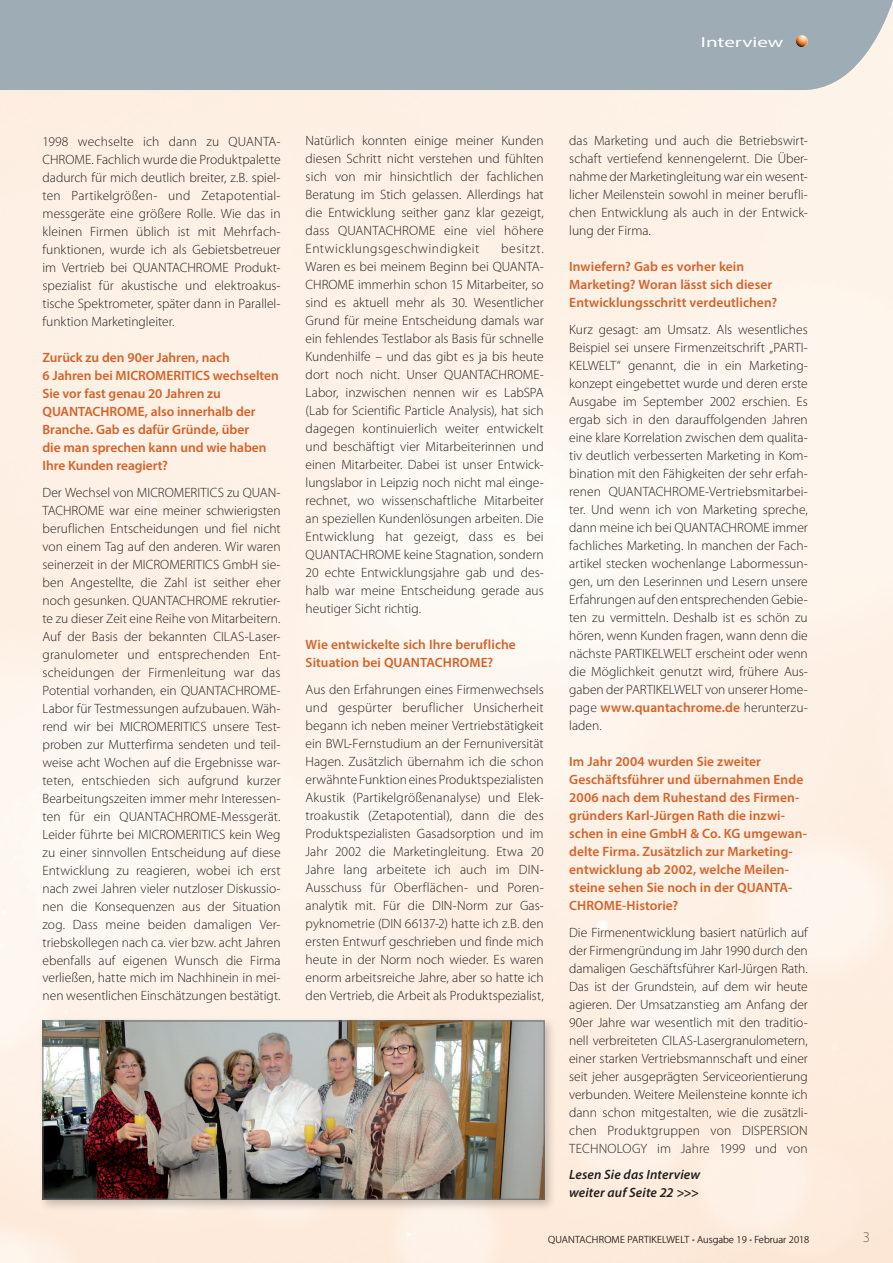
<style>
.page{position:relative;width:893px;height:1263px;background:#fff}
.page>*{position:absolute;margin:0;border:0;box-sizing:border-box;transform-origin:0 0}
.t1{font:300 15px "Myriad Pro";color:#231f20}
.t2{font:14.7px "Myriad Pro";color:#fff;scale:1.43 1}
.t3{font:300 13.5px/18px "Myriad Pro";letter-spacing:.005em;color:#231f20;text-align:justify}
.t4{font:600 13.5px/18px "Myriad Pro";letter-spacing:.005em;color:#d46229}
.t5{font:300 13.5px/18px "Myriad Pro";letter-spacing:.035em;color:#231f20}
.t6{font:italic 600 13.5px/18px "Myriad Pro";letter-spacing:.005em;color:#231f20}
.t7{font:300 10.5px "Myriad Pro";letter-spacing:.01em;color:#231f20}
.s1{font-weight:600;color:#d46229}
.s2{color:#6c6d70}
</style>
<div class="page">
<svg style="left:0;top:0;width:893px;height:187px;background:#d0d0ce"></svg>
<svg style="left:796px;top:35px;width:12px;height:12px"></svg>
<div style="left:39px;top:1016px;width:518px;height:196px;background:#231f20;opacity:.25"></div>
<img style="left:45px;top:1022px;width:497px;height:175px">
<div style="left:43px;top:1020px;width:501px;height:179px;border:1px solid #6c6d70"></div>
<p class="t2" style="left:701px;top:33px;width:59px">Interview</p>
<p class="t3" style="left:43px;top:132px;width:204px">1998 wechselte ich dann zu QUANTA</p>
<p class="t3" style="left:277px;top:132px;width:6px">-</p>
<p class="t3" style="left:43px;top:150px;width:9px">CHROME</p>
<p class="t3" style="left:43px;top:150px;width:240px;text-indent:49px">. Fachlich wurde die Produktpalette dadurch für mich deutlich breiter, z.B. spiel&shy;ten Partikelgrößen- und Zetapotential&shy;messgeräte eine größere Rolle. Wie das in kleinen Firmen üblich ist mit Mehrfach&shy;funktionen, wurde ich als Gebietsbetreuer im Vertrieb bei QUANTACHROME</p>
<p class="t3" style="left:43px;top:258px;width:240px;text-indent:192px">Produkt&shy;spezialist für akustische und elektroakus&shy;tische Spektrometer, später dann in Parallel&shy;funktion Marketingleiter.</p>
<p class="t4" style="left:43px;top:348px;width:238px">Zurück zu den 90er Jahren, nach<br>6 Jahren bei MICROMERITICS wechselten<br>Sie vor fast genau 20 Jahren zu<br>QUANTACHROME, also innerhalb der<br>Branche. Gab es dafür Gründe, über<br>die man sprechen kann und wie haben<br>Ihre Kunden reagiert?</p>
<p class="t3" style="left:43px;top:483px;width:103px">Der Wechsel von MICROMERITIC</p>
<p class="t3" style="left:218px;top:483px;width:43px">S zu QUAN</p>
<p class="t3" style="left:277px;top:483px;width:6px">-</p>
<p class="t3" style="left:43px;top:501px;width:9px">TACHROME</p>
<p class="t3" style="left:43px;top:501px;width:240px;text-indent:67px">war eine meiner schwierigsten beruflichen Entscheidungen und fiel nicht von einem Tag auf den anderen. Wir waren seinerzeit in der MICROMERITIC</p>
<p class="t3" style="left:43px;top:555px;width:240px;text-indent:171px">S GmbH sie&shy;ben Angestellte, die Zahl ist seither eher noch gesunken. QUANTACHROME</p>
<p class="t3" style="left:43px;top:591px;width:240px;text-align:left;text-indent:189px">rekrutier&shy;te zu dieser Zeit eine Reihe von Mitarbeitern.<br>Auf der Basis der bekannten CI LAS-Laser&shy;granulometer und entsprechenden Ent&shy;scheidungen der Firmenleitung war das Potential vorhanden, ein QUANTACHROME-<br>Labor für Testmessungen aufzubauen. Wäh&shy;rend wir bei MICROMERITIC</p>
<p class="t3" style="left:43px;top:717px;width:240px;text-indent:158px">S unsere Test&shy;proben zur Mutterfirma sendeten und teil&shy;weise acht Wochen auf die Ergebnisse war&shy;teten, entschieden sich aufgrund kurzer Bearbeitungszeiten immer mehr I nteressen&shy;ten für ein QUANTACHROME-M</p>
<p class="t3" style="left:232px;top:807px;width:50px">essgerät.</p>
<p class="t3" style="left:43px;top:825px;width:104px">Leider führte bei MICROMERITIC</p>
<p class="t3" style="left:43px;top:825px;width:240px;text-indent:177px">S kein Weg zu einer sinnvollen Entscheidung auf diese Entwicklung zu reagieren, wobei ich erst nach zwei Jahren vieler nutzloser Diskussio&shy;nen die Konsequenzen aus der Situation zog. Dass meine beiden damaligen Ver&shy;triebskollegen nach ca. vier bzw. acht Jahren ebenfalls auf eigenen Wunsch die Firma verließen, hatte mich im Nachhinein in mei&shy;nen wesentlichen Einschätzungen bestätigt.</p>
<p class="t3" style="left:569px;top:132px;width:240px">das Marketing und auch die Betriebswirt&shy;schaft vertiefend kennengelernt. Die Über&shy;nahme der Marketingleitung war ein wesent&shy;licher Meilenstein sowohl in meiner berufli&shy;chen Entwicklung als auch in der Entwick&shy;lung der Firma.</p>
<p class="t4" style="left:569px;top:257px;width:209px">Inwiefern? Gab es vorher kein<br>Marketing? Woran lässt sich dieser<br>Entwicklungsschritt verdeutlichen?</p>
<p class="t3" style="left:569px;top:321px;width:240px">Kurz gesagt: am Umsatz. Als wesentliches<br>Beispiel sei unsere Firmenzeitschrift „PARTI</p>
<p class="t3" style="left:306px;top:132px;width:240px">Natürlich konnten einige meiner Kunden diesen Schritt nicht verstehen und fühlten sich von mir hinsichtlich der fachlichen Beratung im Stich gelassen. Allerdings hat die Entwicklung seither ganz klar gezeigt, dass QUANTACHROME</p>
<p class="t5" style="left:306px;top:222px;width:240px;text-indent:139px">eine viel höhere<br>Entwicklungsgeschwindigkeit</p>
<p class="t3" style="left:306px;top:240px;width:240px;text-indent:195px">besitzt.<br>Waren es bei meinem Beginn bei QUANTA</p>
<p class="t3" style="left:540px;top:258px;width:6px">-</p>
<p class="t3" style="left:306px;top:276px;width:240px;text-align:left;text-indent:52px">immerhin schon 15 Mitarbeiter, so sind es aktuell mehr als 30. Wesentlicher Grund für meine Entscheidung damals war ein fehlendes Testlabor als Basis für schnelle Kundenhilfe – und das gibt es ja bis heute dort noch nicht. Unser QUAN-TACHROME-<br>Labor, inzwischen nennen wir es LabSPA (Lab for Scientific Particle Analysis), hat sich dagegen kontinuierlich weiter entwickelt und beschäftigt vier Mitarbeiterinnen und einen Mitarbeiter. Dabei ist unser Entwick&shy;lungslabor in Leipzig noch nicht mal einge&shy;rechnet, wo wissenschaftliche Mitarbeiter an speziellen Kundenlösungen arbeiten. Die Entwicklung hat gezeigt, dass es bei QUANTACHROME</p>
<p class="t3" style="left:306px;top:276px;width:9px">CHROME</p>
<p class="t3" style="left:569px;top:339px;width:240px;text-indent:235px">- KELWELT“ genannt, die in ein Marketing&shy;konzept eingebettet wurde und deren erste Ausgabe im September 2002 erschien. Es ergab sich in den darauffolgenden Jahren eine klare Korrelation zwischen dem qualita&shy;tiv deutlich verbesserten Marketing in Kom&shy;bination mit den Fähigkeiten der sehr erfah&shy;renen QUANTACHROME-</p>
<p class="t3" style="left:569px;top:482px;width:240px;text-indent:140px">Vertriebsmitarbei&shy;ter. Und wenn ich von Marketing spreche, dann meine ich bei QUANTA-CHROME</p>
<p class="t3" style="left:569px;top:518px;width:240px;text-indent:203px">immer fachliches Marketing. I n manchen der Fach&shy;artikel stecken wochenlange Labormessun&shy;gen, um den Leserinnen und Lesern unsere Erfahrungen auf den entsprechenden Gebie&shy;ten zu vermitteln. Deshalb ist es schön zu hören, wenn Kunden fragen, wann denn die nächste PARTI</p>
<p class="t3" style="left:306px;top:546px;width:240px;text-indent:98px">keine Stagnation, sondern 20 echte Entwicklungsjahre gab und des&shy;halb war meine Entscheidung gerade aus heutiger Sicht richtig.</p>
<p class="t4" style="left:306px;top:635px;width:212px">Wie entwickelte sich Ihre berufliche<br>Situation bei QUANTACHROME?</p>
<p class="t3" style="left:306px;top:681px;width:240px;text-align:left">Aus den Erfahrungen eines Firmenwechsels und gespürter beruflicher U nsicherheit begann ich neben meiner Vertriebstätigkeit ein BWL-Fernstudium an der Fernuniversität Hagen. Zusätzlich übernahm ich die schon erwähnte Funktion eines Produktspezialisten Akustik (Partikelgrößenanalyse) und Elek&shy;troakustik (Zetapotential), dann die des Produktspezialisten Gasadsorption und im Jahr 2002 die Marketingleitung. Etwa 20<br>Jahre lang arbeitete ich auch im DIN-Ausschuss für Oberflächen- und Poren&shy;analytik mit. Für die DIN-N</p>
<p class="t3" style="left:569px;top:644px;width:240px;text-indent:76px">KELWELT erscheint oder wenn die Möglichkeit genutzt wird, frühere Aus&shy;gaben der PARTI-</p>
<p class="t3" style="left:569px;top:680px;width:240px;text-indent:87px">KELWELT von unserer Home&shy;page <span class="s1">www.quantachrome.de</span> herunterzu&shy;laden.</p>
<p class="t4" style="left:569px;top:752px;width:239px">Im Jahr 2004 wurden Sie zweiter Geschäftsführer und übernahmen Ende 2006 nach dem Ruhestand des Firmen&shy;gründers Karl-Jürgen Rath die inzwi&shy;schen in eine GmbH &amp; Co. KG umgewan&shy;delte Firma. Zusätzlich zur Marketing&shy;entwicklung ab 2002, welche Meilen&shy;steine sehen Sie noch in der QUANTA-CHROME-Historie?</p>
<p class="t3" style="left:569px;top:923px;width:240px;text-align:left">Die Firmenentwicklung basiert natürlich auf der Firmengründung im Jahr 1990 durch den damaligen Geschäftsführer Karl-Jürgen Rath.<br>Das ist der Grundstein, auf dem wir heute agieren. Der Umsatzanstieg am Anfang der 90er Jahre war wesentlich mit den traditio&shy;nell verbreiteten CI LAS-Lasergranulometern, einer starken Vertriebsmannschaft und einer seit jeher ausgeprägten Serviceorientierung verbunden. Weitere Meilensteine konnte ich dann schon mitgestalten, wie die zusätzli&shy;chen Produktgruppen von DISPERSION<br>TECHNO</p>
<p class="t3" style="left:306px;top:897px;width:240px;text-indent:160px">orm zur Gas&shy;pyknometrie (DIN 66137-2) hatte ich z.B. den ersten Entwurf geschrieben und finde mich heute in der Norm noch wieder. Es waren enorm arbeitsreiche Jahre, aber so hatte ich den Vertrieb, die Arbeit als Produktspezialist,</p>
<p class="t3" style="left:617px;top:1139px;width:192px">LOGY im Jahre 1999 und von</p>
<p class="t6" style="left:569px;top:1165px;width:133px">Lesen Sie das Interview weiter auf Seite 22 &gt;&gt;&gt;</p>
<p class="t7" style="left:548px;top:1233px;width:263px">Quantachrome PartiKELWELT <span class="s2">•</span> Ausgabe 19 <span class="s2">•</span> Februar 2018</p>
<p class="t1" style="left:863px;top:1228px;width:9px">3</p>
</div>
